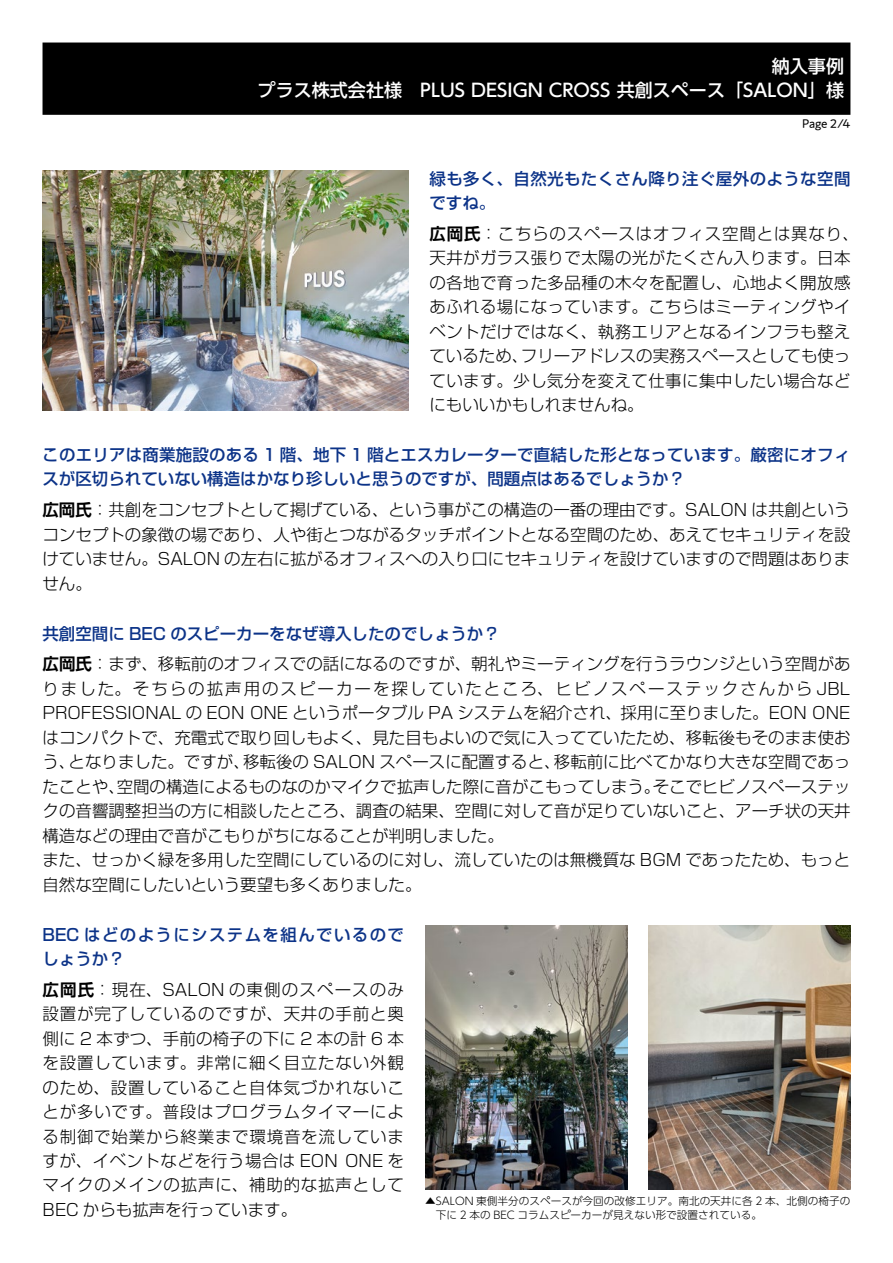
<style>
.page{position:relative;width:893px;height:1263px;background:#fff}
.page>*{position:absolute;margin:0;border:0;box-sizing:border-box;transform-origin:0 0}
.t1{font:500 18px/23.9px "UD Shin Go Pro";color:#fff;text-align:right}
.t2{font:300 16.5px/24.5px "Shin Go Pro";color:#000;text-align:justify}
.t3{font:300 16.5px/24.5px "Shin Go Pro";letter-spacing:.025em;color:#000}
.t4{font:500 16.5px/24.5px "Shin Go Pro";letter-spacing:.01em;color:#0c3388}
.t5{font:500 16.5px/24.5px "Shin Go Pro";letter-spacing:.085em;color:#0c3388}
.t6{font:12.15px "PA1 Gothic Std";color:#000}
.t7{font:300 10.65px/13.8px "UD Shin Go Pro";color:#000}
.s1{font-family:"Shin Go Pro De";font-weight:700}
.s2{font-weight:500;color:#0c3388}
</style>
<div class="page">
<div style="left:43px;top:43px;width:807px;height:71px;background:#000"></div>
<div style="left:43px;top:43px;width:807px;height:72px;border:2px solid #000"></div>
<img style="left:43px;top:170px;width:365px;height:240px">
<img style="left:648px;top:926px;width:202px;height:263px">
<img style="left:425px;top:926px;width:202px;height:263px">
<p class="t1" style="left:258px;top:54px;width:588px">納入事例<br>プラス株式会社様　PLUS DESIGN CROSS 共創スペース「SALON」様</p>
<p class="t6" style="left:802px;top:116px;width:50px">Page 2/4</p>
<p class="t4" style="left:429px;top:164px;width:423px">緑も多く、自然光もたくさん降り注ぐ屋外のような空間ですね。</p>
<p class="t3" style="left:429px;top:219px;width:431px"><span class="s1">広岡氏</span>：こちらのスペースはオフィス空間とは異なり、天井がガラス張りで太陽の光がたくさん入ります。日本の各地で育った多品種の木々を配置し、心地よく開放感あふれる場になっています。こちらはミーティングやイベントだけではなく、執務エリアとなるインフラも整えているため、フリーアドレスの実務スペースとしても使っています。少し気分を変えて仕事に集中したい場合などにもいいかもしれませんね。</p>
<p class="t4" style="left:43px;top:441px;width:809px">このエリアは商業施設のある 1 階、地下 1 階とエスカレーターで直結した形となっています。厳密にオフィスが区切られていない構造はかなり珍しいと思うのですが、問題点はあるでしょうか？</p>
<p class="t2" style="left:43px;top:496px;width:810px"><span class="s1">広岡氏</span>：共創をコンセプトとして掲げている、という事がこの構造の一番の理由です。SALON は共創というコンセプトの象徴の場であり、人や街とつながるタッチポイントとなる空間のため、あえてセキュリティを設けていません。SALON の左右に拡がるオフィスへの入り口にセキュリティを設けていますので問題はありません。</p>
<p class="t2" style="left:43px;top:616px;width:810px;line-height:30.9px"><span class="s2">共創空間に BEC のスピーカーをなぜ導入したのでしょうか？<br></span><span class="s1">広岡氏</span>：まず、移転前のオフィスでの話になるのですが、朝礼やミーティングを行うラウンジという空間があ</p>
<p class="t2" style="left:43px;top:674px;width:810px;text-align:left">りました。そちらの拡声用のスピーカーを探していたところ、ヒビノスペーステックさんから JBL PROFESSIONAL の EON ONE というポータブル PA システムを紹介され、採用に至りました。EON ONEはコンパクトで、充電式で取り回しもよく、見た目もよいので気に入ってていたため、移転後もそのまま使おう、となりました。ですが、移転後の SALON スペースに配置すると、移転前に比べてかなり大きな空間であったことや、空間の構造によるものなのかマイクで拡声した際に音がこもってしまう。そこでヒビノスペーステックの音響調整担当の方に相談したところ、調査の結果、空間に対して音が足りていないこと、アーチ状の天井構造などの理由で音がこもりがちになることが判明しました。<br>また、せっかく緑を多用した空間にしているのに対し、流していたのは無機質な BGM であったため、もっと自然な空間にしたいという要望も多くありました。</p>
<p class="t5" style="left:43px;top:920px;width:363px">BEC はどのようにシステムを組んでいるのでしょうか？</p>
<p class="t2" style="left:43px;top:975px;width:363px"><span class="s1">広岡氏</span>：現在、SALON の東側のスペースのみ設置が完了しているのですが、天井の手前と奥側に 2 本ずつ、手前の椅子の下に 2 本の計 6 本を設置しています。非常に細く目立たない外観のため、設置していること自体気づかれないことが多いです。普段はプログラムタイマーによる制御で始業から終業まで環境音を流していますが、イベントなどを行う場合は EON ONE をマイクのメインの拡声に、補助的な拡声としてBEC からも拡声を行っています。</p>
<p class="t7" style="left:436px;top:1194px;width:416px;text-indent:-11px">▲SALON 東側半分のスペースが今回の改修エリア。南北の天井に各 2 本、北側の椅子の下に 2 本の BEC コラムスピーカーが見えない形で設置されている。</p>
</div>
